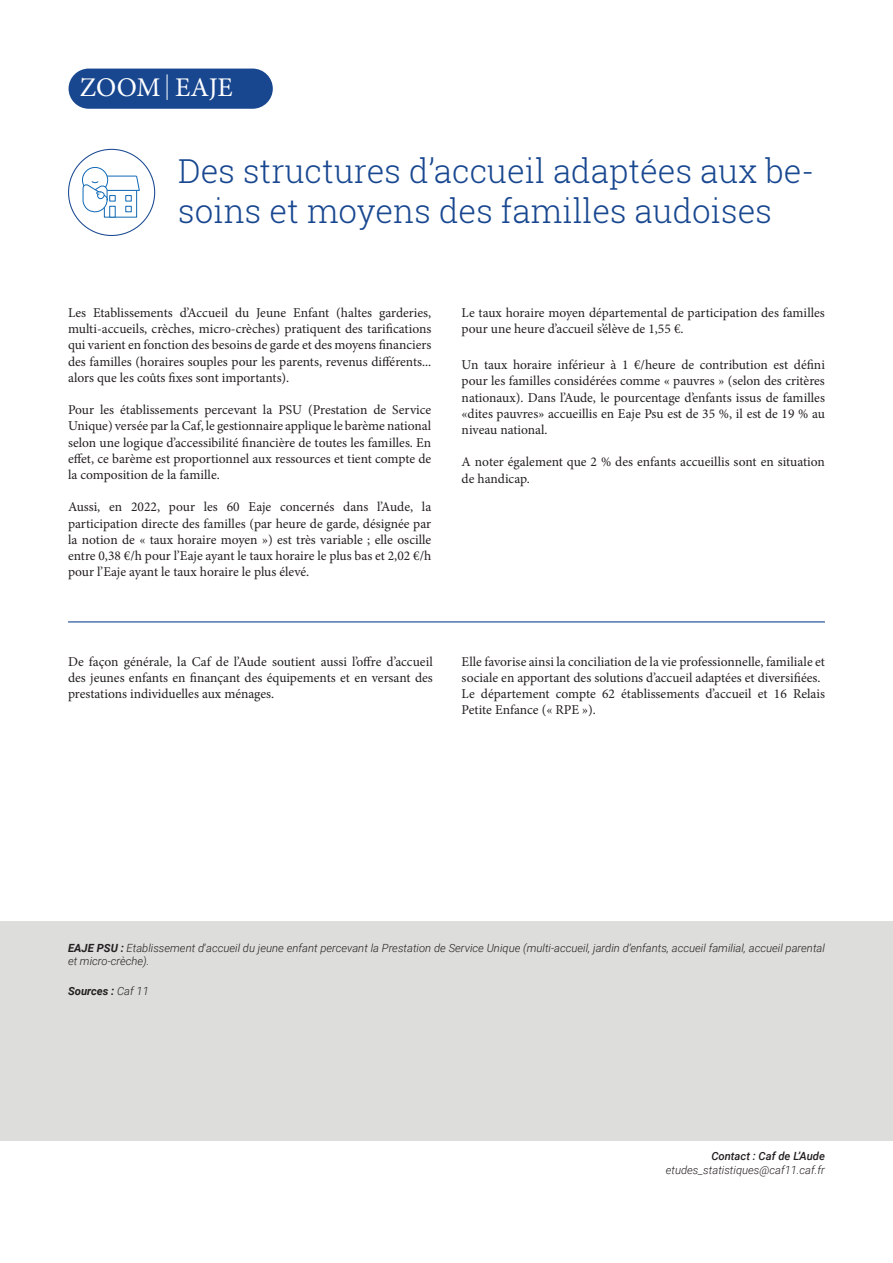
<style>
.page{position:relative;width:893px;height:1263px;background:#fff}
.page>*{position:absolute;margin:0;border:0;box-sizing:border-box;transform-origin:0 0}
.t1{font:300 33px/39.6px "Roboto Slab";color:#184790}
.t2{font:27px "Minion Pro";color:#fff}
.t3{font:13.5px/16.2px "Minion Pro";color:#231f20;text-align:justify}
.t4{font:italic 300 11.25px/13.5px "Roboto";color:#231f20}
.t5{font:italic 500 11.25px "Roboto";color:#231f20}
.t6{font:italic 700 11.25px "Roboto";color:#231f20}
.s1{font-weight:700}
.s2{font-style:normal}
.s3{font-weight:300}
</style>
<div class="page">
<div style="left:0;top:921px;width:893px;height:219px;background:#dddddb"></div>
<svg style="left:82px;top:167px;width:26px;height:26px"></svg>
<div style="left:82px;top:167px;width:26px;height:26px;border:1px solid #1169b4;border-radius:50%"></div>
<svg style="left:82px;top:175px;width:58px;height:40px"></svg>
<div style="left:69px;top:69px;width:204px;height:40px;background:#184790;border-radius:20px"></div>
<svg style="left:167px;top:74px;width:1px;height:26px"></svg>
<hr style="left:68px;top:621px;width:757px;height:1px;background:#184790">
<h2 class="t2" style="left:80px;top:69px;width:154px">ZOOM EAJE</h2>
<h1 class="t1" style="left:178px;top:151px;width:637px">Des structures d’accueil adaptées aux be&shy;soins et moyens des familles audoises</h1>
<p class="t3" style="left:68px;top:305px;width:365px">Les Etablissements d’Accueil du Jeune Enfant (haltes garderies, multi-accueils, crèches, micro-crèches) pratiquent des tarifications qui varient en fonction des besoins de garde et des moyens financiers des familles (horaires souples pour les parents, revenus différents... alors que les coûts fixes sont importants).</p>
<p class="t3" style="left:68px;top:402px;width:365px">Pour les établissements percevant la PSU (Prestation de Service Unique) versée par la Caf, le gestionnaire applique le barème national selon une logique d’accessibilité financière de toutes les familles. En effet, ce barème est proportionnel aux ressources et tient compte de la composition de la famille.</p>
<p class="t3" style="left:68px;top:499px;width:365px">Aussi, en 2022, pour les 60 Eaje concernés dans l’Aude, la participation directe des familles (par heure de garde, désignée par la notion de « taux horaire moyen ») est très variable ; elle oscille entre 0,38 €/h pour l’Eaje ayant le taux horaire le plus bas et 2,02 €/h pour l’Eaje ayant le taux horaire le plus élevé.</p>
<p class="t3" style="left:462px;top:305px;width:365px">Le taux horaire moyen départemental de participation des familles pour une heure d’accueil s’élève de 1,55 €.</p>
<p class="t3" style="left:462px;top:357px;width:365px">Un taux horaire inférieur à 1 €/heure de contribution est défini pour les familles considérées comme « pauvres » (selon des critères nationaux). Dans l’Aude, le pourcentage d’enfants issus de familles «dites pauvres» accueillis en Eaje Psu est de 35 %, il est de 19 % au niveau national.</p>
<p class="t3" style="left:462px;top:454px;width:365px">A noter également que 2 % des enfants accueillis sont en situation de handicap.</p>
<p class="t3" style="left:68px;top:653px;width:366px">De façon générale, la Caf de l’Aude soutient aussi l’offre d’accueil des jeunes enfants en finançant des équipements et en versant des prestations individuelles aux ménages.</p>
<p class="t3" style="left:462px;top:653px;width:365px;text-align:left">Elle favorise ainsi la conciliation de la vie professionnelle, familiale et sociale en apportant des solutions d’accueil adaptées et diversifiées.<br>Le département compte 62 établissements d’accueil et 16 Relais Petite Enfance (« RPE »).</p>
<p class="t4" style="left:68px;top:941px;width:758px"><span class="s1">EAJE PSU :</span> Etablissement d<span class="s2">’</span>accueil du jeune enfant percevant la Prestation de Service Unique (multi-accueil, jardin d’enfants, accueil familial, accueil parental et micro-crèche).</p>
<p class="t6" style="left:68px;top:983px;width:82px">Sources : <span class="s3">Caf 11</span></p>
<p class="t5" style="left:711px;top:1148px;width:115px">Contact : Caf de L’Aude</p>
<p class="t4" style="left:666px;top:1162px;width:161px">etudes_statistiques@caf11.caf.fr</p>
</div>
